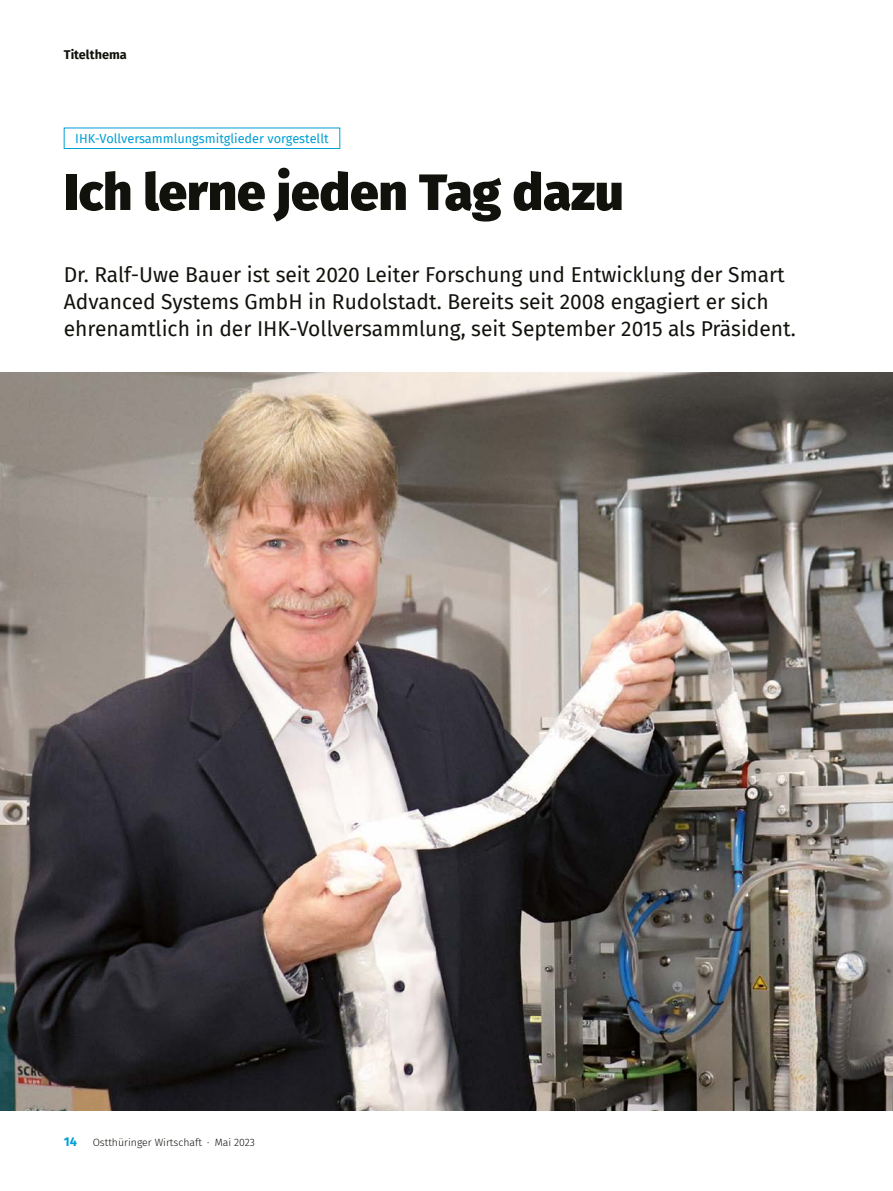
<style>
.page{position:relative;width:893px;height:1191px;background:#fff}
.page>*{position:absolute;margin:0;border:0;box-sizing:border-box;transform-origin:0 0}
.t1{font:900 51px "Fira Sans";color:#12120d}
.t2{font:21px/27px "Fira Sans";color:#12120d}
.t3{font:12.75px "Fira Sans";color:#009fd4}
.t4{font:700 12.75px "Fira Sans";color:#12120d}
.t5{font:300 10.5px "Fira Sans";color:#12120d}
.s1{font-weight:700;font-size:12.75px;color:#009fd4}
</style>
<div class="page">
<img style="left:0;top:372px;width:893px;height:738px">
<div style="left:64px;top:128px;width:276px;height:21px;border:1px solid #009fd4"></div>
<p class="t4" style="left:64px;top:44px;width:65px">Titelthema</p>
<p class="t3" style="left:75px;top:129px;width:255px">IHK-Vollversammlungsmitglieder vorgestellt</p>
<h1 class="t1" style="left:64px;top:146px;width:561px">Ich lerne jeden Tag dazu</h1>
<p class="t2" style="left:64px;top:261px;width:734px">Dr. Ralf-Uwe Bauer ist seit 2020 Leiter Forschung und Entwicklung der Smart<br>Advanced Systems GmbH in Rudolstadt. Bereits seit 2008 engagiert er sich ehrenamtlich in der IHK-Vollversammlung, seit September 2015 als Präsident.</p>
<p class="t5" style="left:64px;top:1135px;width:193px"><span class="s1">14</span> Ostthüringer Wirtschaft · Mai 2023</p>
</div>
